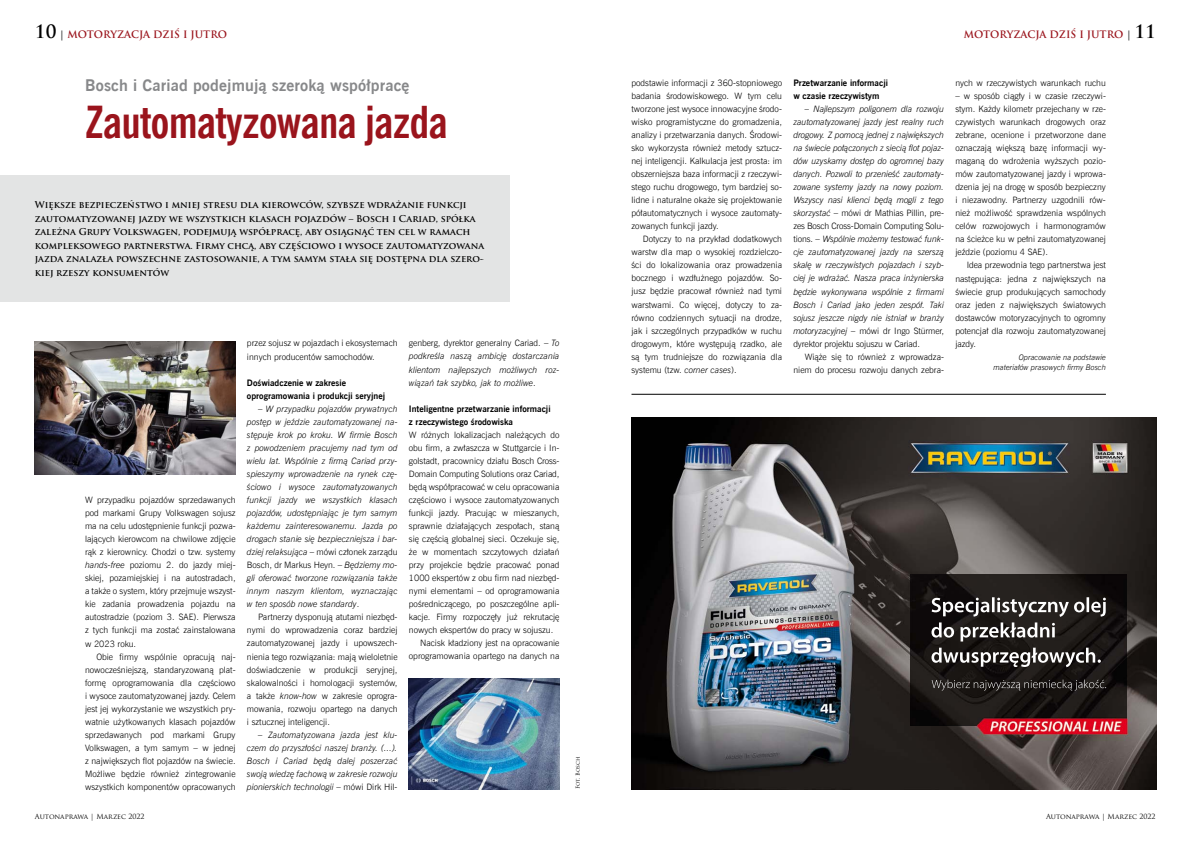
<style>
.page{position:relative;width:1191px;height:842px;background:#fff}
.page>*{position:absolute;margin:0;border:0;box-sizing:border-box;transform-origin:0 0}
.t1{font:700 44px "News Goth Cn EU";letter-spacing:-.015em;color:#9a141c}
.t2{font:700 16px "News Goth EU";letter-spacing:.01em;color:#87888a}
.t3{font:700 10px "Trajan Pro";color:#9a141c}
.t4{font:700 9.2px/13.5px "Trajan Pro";color:#000}
.t5{font:8.8px/13px "News Goth Lt EU";color:#000;text-align:justify}
.t6{font:italic 8.8px/13px "News Goth Lt EU";color:#000;text-align:justify}
.t7{font:700 8.8px/13px "News Goth EU";color:#000}
.t8{font:italic 7.7px/10px "News Goth Lt EU";color:#000;text-align:right}
.t9{font:7px "Trajan Pro";color:#000}
.t10{font:5.5px "Trajan Pro";color:#000}
.s1{font-size:18px;color:#000}
.s2{color:#000}
.s3{font-style:italic}
.s4{font-style:normal}
</style>
<div class="page">
<div style="left:0;top:175px;width:510px;height:127px;background:#e3e4e4"></div>
<img style="left:35px;top:341px;width:201px;height:134px">
<img style="left:631px;top:418px;width:525px;height:371px">
<img style="left:910px;top:575px;width:216px;height:150px">
<img style="left:409px;top:679px;width:150px;height:110px">
<hr style="left:631px;top:394px;width:475px;height:1px;background:#000">
<p class="t3" style="left:35px;top:28px;width:194px"><span class="s1">10</span> <span class="s2">|</span> MOTORYZACJA DZIŚ I JUTRO</p>
<h2 class="t2" style="left:85px;top:75px;width:326px">Bosch i Cariad podejmują szeroką współpracę</h2>
<h1 class="t1" style="left:85px;top:95px;width:364px">Zautomatyzowana jazda</h1>
<p class="t4" style="left:35px;top:198px;width:451px">Większe bezpieczeństwo i mniej stresu dla kierowców, szybsze wdrażanie funkcji zautomatyzowanej jazdy we wszystkich klasach pojazdów – Bosch i Cariad, spółka zależna Grupy Volkswagen, podejmują współpracę, aby osiągnąć ten cel w ramach kompleksowego partnerstwa. Firmy chcą, aby częściowo i wysoce zautomatyzowana jazda znalazła powszechne zastosowanie, a tym samym stała się dostępna dla szero&shy;kiej rzeszy konsumentów</p>
<p class="t5" style="left:85px;top:493px;width:152px">W przypadku pojazdów sprzedawanych pod markami Grupy Volkswagen sojusz ma na celu udostępnienie funkcji pozwa&shy;lających kierowcom na chwilowe zdjęcie rąk z kierownicy. Chodzi o tzw. systemy <span class="s3">hands-free</span> poziomu 2. do jazdy miej&shy;skiej, pozamiejskiej i na autostradach, a także o system, który przejmuje wszyst&shy;kie zadania prowadzenia pojazdu na autostradzie (poziom 3. SAE). Pierwsza z tych funkcji ma zostać zainstalowana w 2023 roku.</p>
<p class="t5" style="left:85px;top:650px;width:152px;text-indent:11px">Obie firmy wspólnie opracują naj&shy;nowocześniejszą, standaryzowaną plat&shy;formę oprogramowania dla częściowo i wysoce zautomatyzowanej jazdy. Celem jest jej wykorzystanie we wszystkich pry&shy;watnie użytkowanych klasach pojazdów sprzedawanych pod markami Grupy Volkswagen, a tym samym – w jednej z największych flot pojazdów na świecie.<br>Możliwe będzie również zintegrowanie wszystkich komponentów opracowanych</p>
<p class="t9" style="left:35px;top:812px;width:111px">Autonaprawa | Marzec 2022</p>
<p class="t5" style="left:247px;top:337px;width:152px">przez sojusz w pojazdach i ekosystemach innych producentów samochodów.</p>
<p class="t7" style="left:247px;top:376px;width:140px">Doświadczenie w zakresie oprogramowania i produkcji seryjnej</p>
<p class="t6" style="left:247px;top:402px;width:152px;text-indent:11px"><span class="s4">–</span> W przypadku pojazdów prywatnych postęp w jeździe zautomatyzowanej na&shy;stępuje krok po kroku. W firmie Bosch z powodzeniem pracujemy nad tym od wielu lat. Wspólnie z firmą Cariad przy&shy;spieszymy wprowadzenie na rynek czę&shy;ściowo i wysoce zautomatyzowanych funkcji jazdy we wszystkich klasach pojazdów, udostępniając je tym samym każdemu zainteresowanemu. Jazda po drogach stanie się bezpieczniejsza i bar&shy;dziej relaksująca <span class="s4">– mówi członek zarządu Bosch, dr Markus Heyn. –</span> Będziemy mo&shy;gli oferować tworzone rozwiązania także innym naszym klientom, wyznaczając w ten sposób nowe standardy<span class="s4">.</span></p>
<p class="t5" style="left:247px;top:611px;width:152px;text-indent:11px">Partnerzy dysponują atutami niezbęd&shy;nymi do wprowadzenia coraz bardziej zautomatyzowanej jazdy i upowszech&shy;nienia tego rozwiązania: mają wieloletnie doświadczenie w produkcji seryjnej, skalowalności i homologacji systemów, a także <span class="s3">know-how</span> w zakresie oprogra&shy;mowania, rozwoju opartego na danych i sztucznej inteligencji.</p>
<p class="t6" style="left:247px;top:728px;width:152px;text-indent:11px">– Zautomatyzowana jazda jest klu&shy;czem do przyszłości naszej branży. (...).<br>Bosch i Cariad będą dalej poszerzać swoją wiedzę fachową w zakresie rozwoju pionierskich technologii <span class="s4">– mówi Dirk Hil-</span></p>
<p class="t6" style="left:409px;top:337px;width:152px"><span class="s4">genberg, dyrektor generalny Cariad. –</span> To podkreśla naszą ambicję dostarczania klientom najlepszych możliwych roz&shy;wiązań tak szybko, jak to możliwe<span class="s4">.</span></p>
<p class="t7" style="left:409px;top:402px;width:143px">Inteligentne przetwarzanie informacji z rzeczywistego środowiska</p>
<p class="t5" style="left:409px;top:428px;width:152px">W różnych lokalizacjach należących do</p>
<p class="t5" style="left:409px;top:441px;width:152px">obu firm, a zwłaszcza w Stuttgarcie i In-</p>
<p class="t5" style="left:409px;top:454px;width:152px">golstadt, pracownicy działu Bosch Cross-</p>
<p class="t5" style="left:409px;top:467px;width:152px">Domain Computing Solutions oraz Cariad,</p>
<p class="t5" style="left:409px;top:480px;width:152px">będą współpracować w celu opracowania</p>
<p class="t5" style="left:409px;top:493px;width:152px">częściowo i wysoce zautomatyzowanych</p>
<p class="t5" style="left:409px;top:506px;width:152px">funkcji jazdy. Pracując w mieszanych,</p>
<p class="t5" style="left:409px;top:519px;width:152px">sprawnie działających zespołach, staną</p>
<p class="t5" style="left:409px;top:533px;width:152px">się częścią globalnej sieci. Oczekuje się,</p>
<p class="t5" style="left:409px;top:546px;width:152px">że w momentach szczytowych działań</p>
<p class="t5" style="left:409px;top:559px;width:152px">przy projekcie będzie pracować ponad</p>
<p class="t5" style="left:409px;top:572px;width:152px">1000 ekspertów z obu firm nad niezbęd-</p>
<p class="t5" style="left:409px;top:585px;width:152px">nymi elementami – od oprogramowania</p>
<p class="t5" style="left:409px;top:598px;width:152px">pośredniczącego, po poszczególne apli-</p>
<p class="t5" style="left:409px;top:611px;width:152px">kacje. Firmy rozpoczęły już rekrutację</p>
<p class="t5" style="left:409px;top:624px;width:146px">nowych ekspertów do pracy w sojuszu.</p>
<p class="t5" style="left:420px;top:637px;width:141px">Nacisk kładziony jest na opracowanie</p>
<p class="t5" style="left:409px;top:650px;width:152px">oprogramowania opartego na danych na</p>
<p class="t10" style="left:574px;top:789px;width:35px;rotate:-90deg">Fot. Bosch</p>
<p class="t3" style="left:963px;top:28px;width:194px">MOTORYZACJA DZIŚ I JUTRO <span class="s2">|</span> <span class="s1">11</span></p>
<p class="t5" style="left:631px;top:76px;width:152px">podstawie informacji z 360-stopniowego badania środowiskowego. W tym celu tworzone jest wysoce innowacyjne środo&shy;wisko programistyczne do gromadzenia, analizy i przetwarzania danych. Środowi&shy;sko wykorzysta również metody sztucz&shy;nej inteligencji. Kalkulacja jest prosta: im obszerniejsza baza informacji z rzeczywi&shy;stego ruchu drogowego, tym bardziej so&shy;lidne i naturalne okaże się projektowanie półautomatycznych i wysoce zautomaty&shy;zowanych funkcji jazdy.</p>
<p class="t5" style="left:631px;top:233px;width:152px;text-indent:11px">Dotyczy to na przykład dodatkowych warstw dla map o wysokiej rozdzielczo&shy;ści do lokalizowania oraz prowadzenia bocznego i wzdłużnego pojazdów. So&shy;jusz będzie pracował również nad tymi warstwami. Co więcej, dotyczy to za&shy;równo codziennych sytuacji na drodze, jak i szczególnych przypadków w ruchu drogowym, które występują rzadko, ale są tym trudniejsze do rozwiązania dla systemu (tzw. <span class="s3">corner cases</span>).</p>
<p class="t7" style="left:793px;top:76px;width:96px">Przetwarzanie informacji w czasie rzeczywistym</p>
<p class="t6" style="left:793px;top:102px;width:152px;text-indent:11px">– Najlepszym poligonem dla rozwoju zautomatyzowanej jazdy jest realny ruch drogowy. Z pomocą jednej z największych na świecie połączonych z siecią flot pojaz&shy;dów uzyskamy dostęp do ogromnej bazy danych. Pozwoli to przenieść zautomaty&shy;zowane systemy jazdy na nowy poziom.<br>Wszyscy nasi klienci będą mogli z tego skorzystać <span class="s4">– mówi dr Mathias Pillin, pre&shy;zes Bosch Cross-Domain Computing Solu&shy;tions. –</span> Wspólnie możemy testować funk&shy;cje zautomatyzowanej jazdy na szerszą skalę w rzeczywistych pojazdach i szyb&shy;ciej je wdrażać. Nasza praca inżynierska będzie wykonywana wspólnie z firmami Bosch i Cariad jako jeden zespół. Taki sojusz jeszcze nigdy nie istniał w branży motoryzacyjnej – <span class="s4">mówi dr Ingo Stürmer, dyrektor projektu sojuszu w Cariad.</span></p>
<p class="t5" style="left:793px;top:350px;width:152px;text-align:right">Wiąże się to również z wprowadza&shy;niem do procesu rozwoju danych zebra-</p>
<p class="t5" style="left:955px;top:76px;width:152px">nych w rzeczywistych warunkach ruchu</p>
<p class="t5" style="left:955px;top:89px;width:152px">– w sposób ciągły i w czasie rzeczywi&shy;stym. Każdy kilometr przejechany w rze&shy;czywistych warunkach drogowych oraz zebrane, ocenione i przetworzone dane oznaczają większą bazę informacji wy&shy;maganą do wdrożenia wyższych pozio&shy;mów zautomatyzowanej jazdy i wprowa&shy;dzenia jej na drogę w sposób bezpieczny i niezawodny. Partnerzy uzgodnili rów&shy;nież możliwość sprawdzenia wspólnych celów rozwojowych i harmonogramów na ścieżce ku w pełni zautomatyzowanej jeździe (poziomu 4 SAE).</p>
<p class="t5" style="left:955px;top:259px;width:152px;text-indent:11px">Idea przewodnia tego partnerstwa jest następująca: jedna z największych na świecie grup produkujących samochody oraz jeden z największych światowych dostawców motoryzacyjnych to ogromny potencjał dla rozwoju zautomatyzowanej jazdy.</p>
<p class="t8" style="left:993px;top:353px;width:114px">Opracowanie na podstawie materiałów prasowych firmy Bosch</p>
<p class="t9" style="left:1046px;top:812px;width:111px">Autonaprawa | Marzec 2022</p>
</div>
